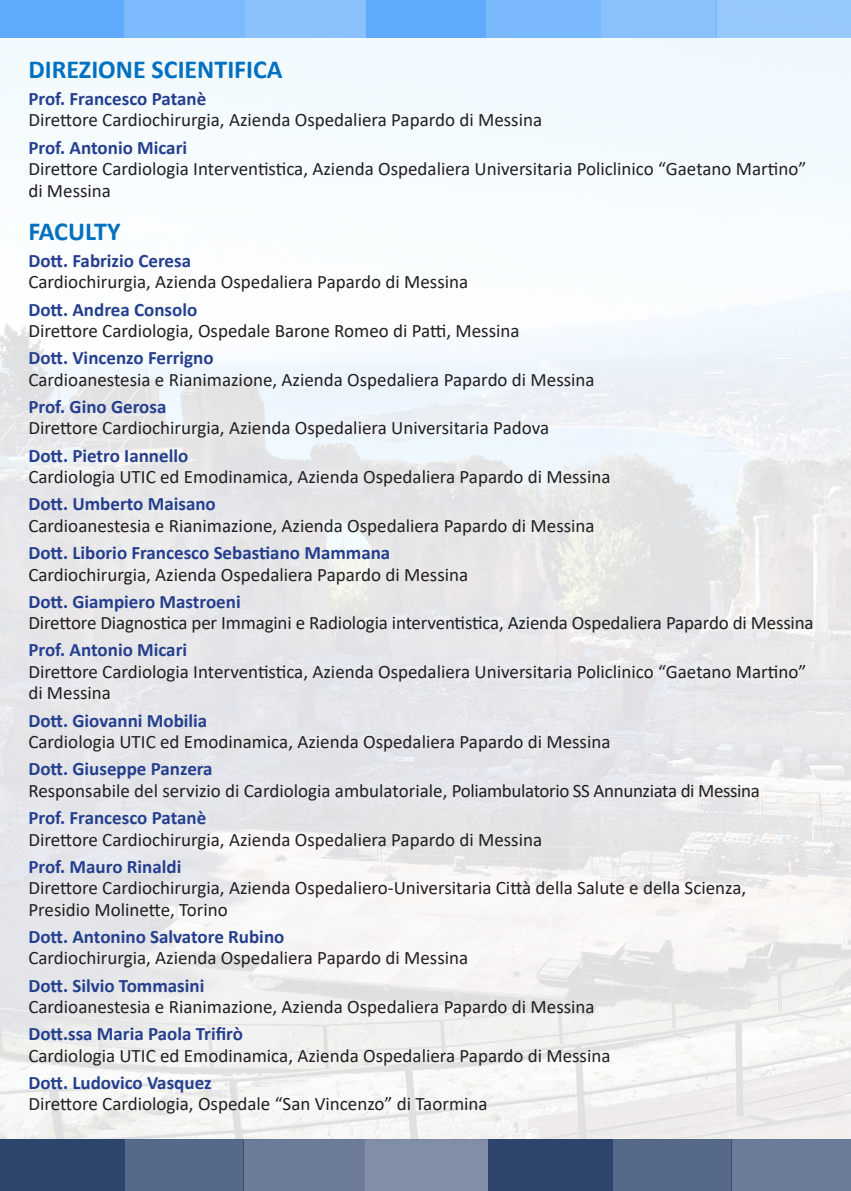
<style>
.page{position:relative;width:851px;height:1191px;background:#fff}
.page>*{position:absolute;margin:0;border:0;box-sizing:border-box;transform-origin:0 0}
.WW-Indice1{font:700 26px "Calibri";color:#0070c0}
.WW-Indice1-2{font:19px/21.6px "Calibri";color:#231f20}
.WW-Indice1-3{font:700 19px "Calibri";color:#253f8e}
</style>
<div class="page">
<img style="left:0;top:38px;width:850px;height:1101px">
<div style="left:0;top:0;width:124px;height:38px;background:#5faafd"></div>
<div style="left:367px;top:0;width:119px;height:38px;background:#5faafd"></div>
<div style="left:485px;top:0;width:115px;height:38px;background:#7bb9fd"></div>
<div style="left:600px;top:0;width:116px;height:38px;background:#8ac1fd"></div>
<div style="left:716px;top:0;width:134px;height:38px;background:#98c8fd"></div>
<div style="left:124px;top:0;width:121px;height:38px;background:#7cb9fd"></div>
<div style="left:245px;top:0;width:122px;height:38px;background:#8ac1fd"></div>
<hr style="left:850px;top:0;width:1px;height:38px;background:#5faafd">
<div style="left:0;top:1139px;width:125px;height:52px;background:#2d446d"></div>
<div style="left:125px;top:1139px;width:119px;height:52px;background:#576989"></div>
<div style="left:244px;top:1139px;width:121px;height:52px;background:#6c7b98"></div>
<div style="left:365px;top:1139px;width:123px;height:52px;background:#818ea6"></div>
<div style="left:488px;top:1139px;width:124px;height:52px;background:#2d446d"></div>
<div style="left:612px;top:1139px;width:119px;height:52px;background:#576989"></div>
<div style="left:731px;top:1139px;width:119px;height:52px;background:#6c7b98"></div>
<p class="WW-Indice1" style="left:28px;top:51px;width:256px">DIREZIONE SCIENTIFICA</p>
<p class="WW-Indice1-3" style="left:28px;top:85px;width:179px">Prof. Francesco Patanè</p>
<p class="WW-Indice1-2" style="left:28px;top:109px;width:515px">Direttore Cardiochirurgia, Azienda Ospedaliera Papardo di Messina</p>
<p class="WW-Indice1-3" style="left:28px;top:134px;width:160px">Prof. Antonio Micari</p>
<p class="WW-Indice1-2" style="left:28px;top:158px;width:779px">Direttore Cardiologia Interventistica, Azienda Ospedaliera Universitaria Policlinico “Gaetano Martino” di Messina</p>
<p class="WW-Indice1" style="left:28px;top:213px;width:94px">FACULTY</p>
<p class="WW-Indice1-3" style="left:28px;top:247px;width:164px">Dott. Fabrizio Ceresa</p>
<p class="WW-Indice1-2" style="left:28px;top:271px;width:441px">Cardiochirurgia, Azienda Ospedaliera Papardo di Messina</p>
<p class="WW-Indice1-3" style="left:28px;top:296px;width:170px">Dott. Andrea Consolo</p>
<p class="WW-Indice1-2" style="left:28px;top:319px;width:492px">Direttore Cardiologia, Ospedale Barone Romeo di Patti, Messina</p>
<p class="WW-Indice1-3" style="left:28px;top:344px;width:187px">Dott. Vincenzo Ferrigno</p>
<p class="WW-Indice1-2" style="left:28px;top:368px;width:567px">Cardioanestesia e Rianimazione, Azienda Ospedaliera Papardo di Messina</p>
<p class="WW-Indice1-3" style="left:28px;top:393px;width:140px">Prof. Gino Gerosa</p>
<p class="WW-Indice1-2" style="left:28px;top:417px;width:522px">Direttore Cardiochirurgia, Azienda Ospedaliera Universitaria Padova</p>
<p class="WW-Indice1-3" style="left:28px;top:442px;width:161px">Dott. Pietro Iannello</p>
<p class="WW-Indice1-2" style="left:28px;top:465px;width:583px">Cardiologia UTIC ed Emodinamica, Azienda Ospedaliera Papardo di Messina</p>
<p class="WW-Indice1-3" style="left:28px;top:490px;width:189px">Dott. Umberto Maisano</p>
<p class="WW-Indice1-2" style="left:28px;top:514px;width:567px">Cardioanestesia e Rianimazione, Azienda Ospedaliera Papardo di Messina</p>
<p class="WW-Indice1-3" style="left:28px;top:539px;width:363px">Dott. Liborio Francesco Sebastiano Mammana</p>
<p class="WW-Indice1-2" style="left:28px;top:563px;width:441px">Cardiochirurgia, Azienda Ospedaliera Papardo di Messina</p>
<p class="WW-Indice1-3" style="left:28px;top:588px;width:214px">Dott. Giampiero Mastroeni</p>
<p class="WW-Indice1-2" style="left:28px;top:611px;width:786px">Direttore Diagnostica per Immagini e Radiologia interventistica, Azienda Ospedaliera Papardo di Messina</p>
<p class="WW-Indice1-3" style="left:28px;top:636px;width:160px">Prof. Antonio Micari</p>
<p class="WW-Indice1-2" style="left:28px;top:660px;width:779px">Direttore Cardiologia Interventistica, Azienda Ospedaliera Universitaria Policlinico “Gaetano Martino” di Messina</p>
<p class="WW-Indice1-3" style="left:28px;top:707px;width:180px">Dott. Giovanni Mobilia</p>
<p class="WW-Indice1-2" style="left:28px;top:730px;width:583px">Cardiologia UTIC ed Emodinamica, Azienda Ospedaliera Papardo di Messina</p>
<p class="WW-Indice1-3" style="left:28px;top:755px;width:186px">Dott. Giuseppe Panzera</p>
<p class="WW-Indice1-2" style="left:28px;top:779px;width:733px">Responsabile del servizio di Cardiologia ambulatoriale, Poliambulatorio SS Annunziata di Messina</p>
<p class="WW-Indice1-3" style="left:28px;top:804px;width:179px">Prof. Francesco Patanè</p>
<p class="WW-Indice1-2" style="left:28px;top:828px;width:515px">Direttore Cardiochirurgia, Azienda Ospedaliera Papardo di Messina</p>
<p class="WW-Indice1-3" style="left:28px;top:853px;width:154px">Prof. Mauro Rinaldi</p>
<p class="WW-Indice1-2" style="left:28px;top:876px;width:719px">Direttore Cardiochirurgia, Azienda Ospedaliero-Universitaria Città della Salute e della Scienza,<br>Presidio Molinette, Torino</p>
<p class="WW-Indice1-3" style="left:28px;top:923px;width:257px">Dott. Antonino Salvatore Rubino</p>
<p class="WW-Indice1-2" style="left:28px;top:946px;width:441px">Cardiochirurgia, Azienda Ospedaliera Papardo di Messina</p>
<p class="WW-Indice1-3" style="left:28px;top:971px;width:177px">Dott. Silvio Tommasini</p>
<p class="WW-Indice1-2" style="left:28px;top:995px;width:567px">Cardioanestesia e Rianimazione, Azienda Ospedaliera Papardo di Messina</p>
<p class="WW-Indice1-3" style="left:28px;top:1020px;width:216px">Dott.ssa Maria Paola Trifirò</p>
<p class="WW-Indice1-2" style="left:28px;top:1044px;width:583px">Cardiologia UTIC ed Emodinamica, Azienda Ospedaliera Papardo di Messina</p>
<p class="WW-Indice1-3" style="left:28px;top:1069px;width:185px">Dott. Ludovico Vasquez</p>
<p class="WW-Indice1-2" style="left:28px;top:1092px;width:460px">Direttore Cardiologia, Ospedale “San Vincenzo” di Taormina</p>
</div>
